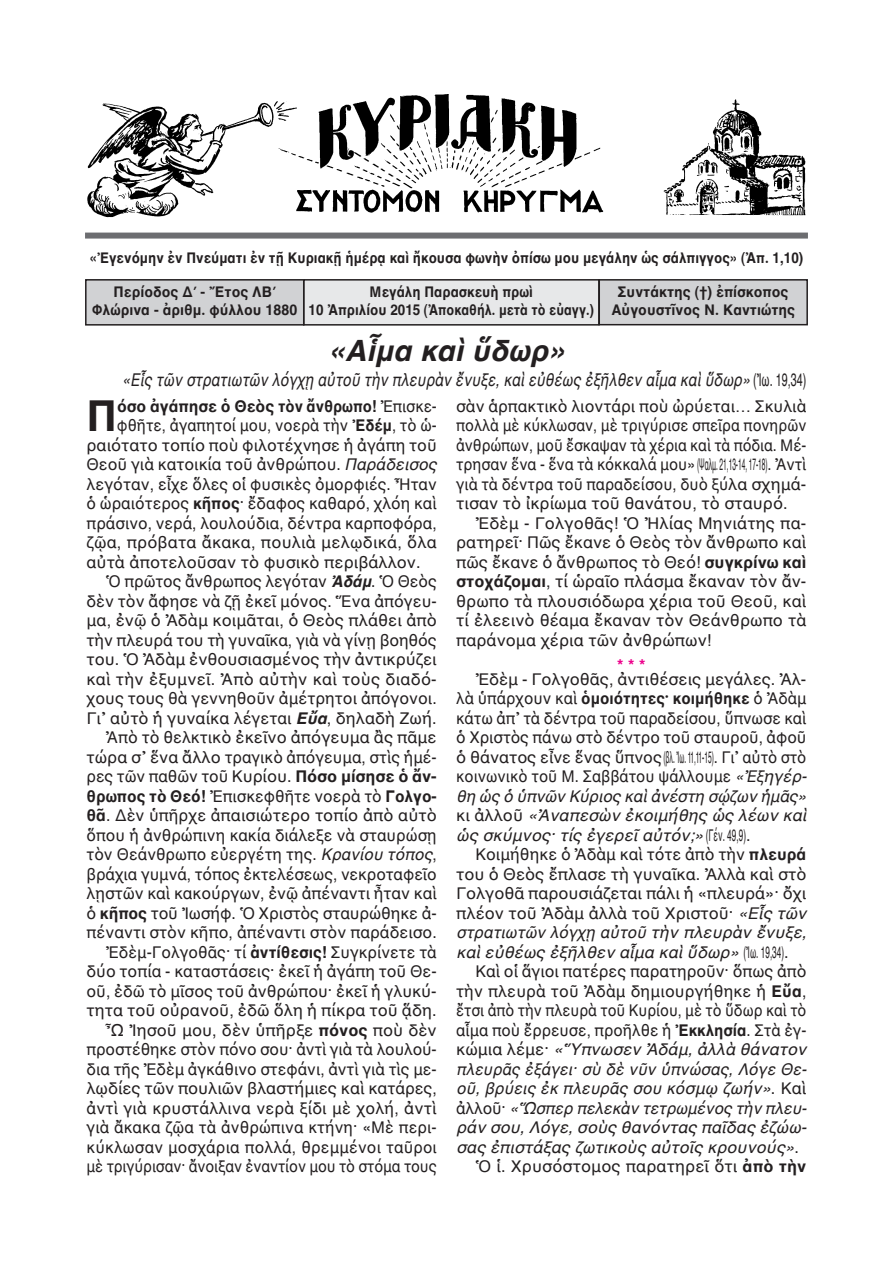
<style>
.page{position:relative;width:893px;height:1263px;background:#fff}
.page>*{position:absolute;margin:0;border:0;box-sizing:border-box;transform-origin:0 0}
.t1{font:700 43.5px "AL Helvetica";color:#231f20}
.t2{font:italic 700 30px "AL Helvetica";color:#231f20}
.t3{font:italic 18px "AL Helvetica";color:#231f20;scale:.8 1}
.t4{font:16.5px/19.5px "AL Helvetica";color:#231f20;text-align:justify}
.t5{font:16.5px "AL Helvetica";color:#231f20;scale:.95 1}
.t6{font:italic 16.5px "AL Helvetica";color:#231f20}
.t7{font:16.5px "AL Helvetica";color:#231f20;scale:.88 1}
.t8{font:italic 16.5px "AL Helvetica";color:#231f20;scale:.95 1}
.t9{font:16.5px "AL Helvetica";color:#231f20;scale:.93 1}
.t10{font:700 16.5px "AL Helvetica";letter-spacing:-.005em;color:#231f20;scale:.95 1}
.t11{font:italic 16.5px "AL Helvetica";color:#231f20;scale:.93 1}
.t12{font:16.5px "AL Helvetica";color:#231f20;scale:.91 1}
.t13{font:700 16.5px "AL Helvetica";letter-spacing:-.005em;color:#231f20}
.t14{font:700 16.5px "AL Helvetica";color:#ed028c}
.t15{font:700 15px/18px "AL Helvetica";color:#231f20;text-align:center;scale:.9 1}
.t16{font:700 15px/18px "AL Helvetica";color:#231f20;text-align:center;scale:.95 1}
.s1{font-style:normal}
.s2{font-weight:400}
.s3{font-weight:700}
.s4{font-style:italic}
.s5{font-weight:700;font-style:italic}
</style>
<div class="page">
<div style="left:304px;top:280px;width:295px;height:45px;background:#e7e8e9"></div>
<div style="left:303px;top:279px;width:297px;height:47px;border:2px solid #231f20"></div>
<div style="left:86px;top:280px;width:218px;height:45px;background:#d1d2d4"></div>
<div style="left:85px;top:279px;width:219px;height:47px;border:2px solid #231f20"></div>
<div style="left:599px;top:280px;width:208px;height:45px;background:#d1d2d4"></div>
<div style="left:598px;top:279px;width:210px;height:46px;border:2px solid #231f20"></div>
<div style="left:85px;top:233px;width:723px;height:6px;background:#6c6d70"></div>
<img style="left:87px;top:94px;width:719px;height:124px">
<p class="t15" style="left:90px;top:249px;width:794px">«Ἐγενόμην ἐν Πνεύματι ἐν τῇ Κυριακῇ ἡμέρᾳ καὶ ἤκουσα φωνὴν ὀπίσω μου μεγάλην ὡς σάλπιγγος» (Ἀπ. 1,10)</p>
<p class="t16" style="left:92px;top:283px;width:217px">Περίοδος Δ΄ - Ἔτος ΛΒ΄<br>Φλώρινα - ἀριθμ. φύλλου 1880</p>
<p class="t16" style="left:611px;top:283px;width:195px">Συντάκτης (†) ἐπίσκοπος<br>Αὐγουστῖνος Ν. Καντιώτης</p>
<h2 class="t2" style="left:328px;top:332px;width:238px">«Αἷμα καὶ ὕδωρ»</h2>
<p class="t3" style="left:122px;top:368px;width:857px">«Εἷς τῶν στρατιωτῶν λόγχῃ αὐτοῦ τὴν πλευρὰν ἔνυξε, καὶ εὐθέως ἐξῆλθεν αἷμα καὶ ὕδωρ» <span class="s1">(Ἰω. 19,34)</span></p>
<p class="t15" style="left:309px;top:283px;width:318px">Μεγάλη Παρασκευὴ πρωὶ<br>10 Ἀπριλίου 2015 (Ἀποκαθήλ. μετὰ τὸ εὐαγγ.)</p>
<h1 class="t1" style="left:87px;top:389px;width:32px">Π</h1>
<p class="t13" style="left:117px;top:396px;width:321px">όσο ἀγάπησε ὁ Θεὸς τὸν ἄνθρωπο! <span class="s2">Ἐπισκε-</span></p>
<p class="t12" style="left:117px;top:416px;width:353px">φθῆτε, ἀγαπητοί μου, νοερὰ τὴν <span class="s3">Ἐδέμ</span>, τὸ ὡ-</p>
<p class="t4" style="left:87px;top:435px;width:352px">ραιότατο τοπίο ποὺ φιλοτέχνησε ἡ ἀγάπη τοῦ</p>
<p class="t4" style="left:87px;top:454px;width:352px">Θεοῦ γιὰ κατοικία τοῦ ἀνθρώπου. <span class="s4">Παράδεισος</span></p>
<p class="t4" style="left:87px;top:474px;width:352px">λεγόταν, εἶχε ὅλες οἱ φυσικὲς ὀμορφιές. Ἦταν</p>
<p class="t5" style="left:87px;top:494px;width:370px">ὁ ὡραιότερος <span class="s3">κῆπος</span>· ἔδαφος καθαρό, χλόη καὶ</p>
<p class="t5" style="left:87px;top:513px;width:370px">πράσινο, νερά, λουλούδια, δέντρα καρποφόρα,</p>
<p class="t4" style="left:87px;top:532px;width:352px">ζῷα, πρόβατα ἄκακα, πουλιὰ μελῳδικά, ὅλα</p>
<p class="t4" style="left:87px;top:552px;width:336px">αὐτὰ ἀποτελοῦσαν τὸ φυσικὸ περιβάλλον.</p>
<p class="t5" style="left:106px;top:572px;width:350px">Ὁ πρῶτος ἄνθρωπος λεγόταν <span class="s5">Ἀδάμ</span>. Ὁ Θεὸς</p>
<p class="t4" style="left:87px;top:591px;width:352px">δὲν τὸν ἄφησε νὰ ζῇ ἐκεῖ μόνος. Ἕνα ἀπόγευ-</p>
<p class="t4" style="left:87px;top:610px;width:352px">μα, ἐνῷ ὁ Ἀδὰμ κοιμᾶται, ὁ Θεὸς πλάθει ἀπὸ</p>
<p class="t4" style="left:87px;top:630px;width:352px">τὴν πλευρά του τὴ γυναῖκα, γιὰ νὰ γίνῃ βοηθός</p>
<p class="t4" style="left:87px;top:649px;width:352px">του. Ὁ Ἀδὰμ ἐνθουσιασμένος τὴν ἀντικρύζει</p>
<p class="t4" style="left:87px;top:669px;width:352px">καὶ τὴν ἐξυμνεῖ. Ἀπὸ αὐτὴν καὶ τοὺς διαδό-</p>
<p class="t4" style="left:87px;top:688px;width:352px">χους τους θὰ γεννηθοῦν ἀμέτρητοι ἀπόγονοι.</p>
<p class="t4" style="left:87px;top:708px;width:352px">Γι᾽ αὐτὸ ἡ γυναίκα λέγεται <span class="s5">Εὔα</span>, δηλαδὴ Ζωή.</p>
<p class="t4" style="left:106px;top:727px;width:332px">Ἀπὸ τὸ θελκτικὸ ἐκεῖνο ἀπόγευμα ἂς πᾶμε</p>
<p class="t4" style="left:87px;top:747px;width:352px">τώρα σ᾽ ἕνα ἄλλο τραγικὸ ἀπόγευμα, στὶς ἡμέ-</p>
<p class="t5" style="left:87px;top:767px;width:370px">ρες τῶν παθῶν τοῦ Κυρίου. <span class="s3">Πόσο μίσησε ὁ ἄν-</span></p>
<p class="t10" style="left:87px;top:786px;width:370px">θρωπος τὸ Θεό! <span class="s2">Ἐπισκεφθῆτε νοερὰ τὸ</span> Γολγο-</p>
<p class="t4" style="left:87px;top:805px;width:352px"><span class="s3">θᾶ</span>. Δὲν ὑπῆρχε ἀπαισιώτερο τοπίο ἀπὸ αὐτὸ</p>
<p class="t5" style="left:87px;top:825px;width:370px">ὅπου ἡ ἀνθρώπινη κακία διάλεξε νὰ σταυρώσῃ</p>
<p class="t5" style="left:87px;top:845px;width:370px">τὸν Θεάνθρωπο εὐεργέτη της. <span class="s4">Κρανίου τόπος</span>,</p>
<p class="t5" style="left:87px;top:864px;width:370px">βράχια γυμνά, τόπος ἐκτελέσεως, νεκροταφεῖο</p>
<p class="t4" style="left:87px;top:883px;width:352px">λῃστῶν καὶ κακούργων, ἐνῷ ἀπέναντι ἦταν καὶ</p>
<p class="t4" style="left:87px;top:903px;width:352px">ὁ <span class="s3">κῆπος</span> τοῦ Ἰωσήφ. Ὁ Χριστὸς σταυρώθηκε ἀ-</p>
<p class="t4" style="left:87px;top:922px;width:352px">πέναντι στὸν κῆπο, ἀπέναντι στὸν παράδεισο.</p>
<p class="t5" style="left:106px;top:942px;width:350px">Ἐδὲμ-Γολγοθᾶς· τί <span class="s3">ἀντίθεσις!</span> Συγκρίνετε τὰ</p>
<p class="t4" style="left:87px;top:961px;width:352px">δύο τοπία - καταστάσεις· ἐκεῖ ἡ ἀγάπη τοῦ Θε-</p>
<p class="t4" style="left:87px;top:981px;width:352px">οῦ, ἐδῶ τὸ μῖσος τοῦ ἀνθρώπου· ἐκεῖ ἡ γλυκύ-</p>
<p class="t4" style="left:87px;top:1000px;width:352px">τητα τοῦ οὐρανοῦ, ἐδῶ ὅλη ἡ πίκρα τοῦ ᾅδη.</p>
<p class="t4" style="left:106px;top:1020px;width:332px">Ὦ Ἰησοῦ μου, δὲν ὑπῆρξε <span class="s3">πόνος</span> ποὺ δὲν</p>
<p class="t5" style="left:87px;top:1040px;width:370px">προστέθηκε στὸν πόνο σου· ἀντὶ γιὰ τὰ λουλού-</p>
<p class="t5" style="left:87px;top:1059px;width:370px">δια τῆς Ἐδὲμ ἀγκάθινο στεφάνι, ἀντὶ γιὰ τὶς με-</p>
<p class="t4" style="left:87px;top:1078px;width:352px">λῳδίες τῶν πουλιῶν βλαστήμιες καὶ κατάρες,</p>
<p class="t4" style="left:87px;top:1098px;width:352px">ἀντὶ γιὰ κρυστάλλινα νερὰ ξίδι μὲ χολή, ἀντὶ</p>
<p class="t5" style="left:87px;top:1118px;width:370px">γιὰ ἄκακα ζῷα τὰ ἀνθρώπινα κτήνη· «Μὲ περι-</p>
<p class="t5" style="left:87px;top:1137px;width:370px">κύκλωσαν μοσχάρια πολλά, θρεμμένοι ταῦροι</p>
<p class="t7" style="left:87px;top:1157px;width:400px">μὲ τριγύρισαν· ἄνοιξαν ἐναντίον μου τὸ στόμα τους</p>
<p class="t4" style="left:456px;top:396px;width:352px">σὰν ἁρπακτικὸ λιοντάρι ποὺ ὠρύεται… Σκυλιὰ πολλὰ μὲ κύκλωσαν, μὲ τριγύρισε σπεῖρα πονηρῶν ἀνθρώπων, μοῦ ἔσκαψαν τὰ χέρια καὶ τὰ πόδια. Μέ&shy;τρησαν ἕνα - ἕνα τὰ κόκκαλά μου»(Ψαλμ. 21,13-14, 17-18). Ἀντὶ γιὰ τὰ δέντρα τοῦ παραδείσου, δυὸ ξύλα σχημά&shy;τισαν τὸ ἰκρίωμα τοῦ θανάτου, τὸ σταυρό.</p>
<p class="t4" style="left:456px;top:513px;width:352px;text-indent:19px">Ἐδὲμ - Γολγοθᾶς! Ὁ Ἠλίας Μηνιάτης πα&shy;ρατηρεῖ· Πῶς ἔκανε ὁ Θεὸς τὸν ἄνθρωπο καὶ πῶς ἔκανε ὁ ἄνθρωπος τὸ Θεό! <span class="s3">συγκρίνω καὶ στοχάζομαι</span>, τί ὡραῖο πλάσμα ἔκαναν τὸν ἄν&shy;θρωπο τὰ πλουσιόδωρα χέρια τοῦ Θεοῦ, καὶ τί ἐλεεινὸ θέαμα ἔκαναν τὸν Θεάνθρωπο τὰ παράνομα χέρια τῶν ἀνθρώπων!</p>
<p class="t14" style="left:617px;top:655px;width:30px">***</p>
<p class="t4" style="left:456px;top:669px;width:352px;text-indent:19px">Ἐδὲμ - Γολγοθᾶς, ἀντιθέσεις μεγάλες. Ἀλ&shy;λὰ ὑπάρχουν καὶ <span class="s3">ὁμοιότητες· κοιμήθηκε</span> ὁ Ἀδὰμ κάτω ἀπ᾽ τὰ δέντρα τοῦ παραδείσου, ὕπνωσε καὶ ὁ Χριστὸς πάνω στὸ δέντρο τοῦ σταυροῦ, ἀφοῦ ὁ θάνατος εἶνε ἕνας ὕπνος(βλ. Ἰω. 11,11-15). Γι᾽ αὐτὸ στὸ κοινωνικὸ τοῦ Μ. Σαββάτου ψάλλουμε <span class="s4">«Ἐξηγέρ&shy;θη ὡς ὁ ὑπνῶν Κύριος καὶ ἀνέστη σῴζων ἡμᾶς» </span>κι ἀλλοῦ <span class="s4">«Ἀναπεσὼν ἐκοιμήθης ὡς λέων καὶ ὡς σκύμνος· τίς ἐγερεῖ αὐτόν;»</span>(Γέν. 49,9).</p>
<p class="t4" style="left:456px;top:844px;width:352px;text-indent:19px">Κοιμήθηκε ὁ Ἀδὰμ καὶ τότε ἀπὸ τὴν <span class="s3">πλευρά </span>του ὁ Θεὸς ἔπλασε τὴ γυναῖκα. Ἀλλὰ καὶ στὸ Γολγοθᾶ παρουσιάζεται πάλι ἡ «πλευρά»· ὄχι πλέον τοῦ Ἀδὰμ ἀλλὰ τοῦ Χριστοῦ· <span class="s4">«Εἷς τῶν στρατιωτῶν λόγχῃ αὐτοῦ τὴν πλευρὰν ἔνυξε, καὶ εὐθέως ἐξῆλθεν αἷμα καὶ ὕδωρ»</span> (Ἰω. 19,34).</p>
<p class="t4" style="left:475px;top:961px;width:332px">Καὶ οἱ ἅγιοι πατέρες παρατηροῦν· ὅπως ἀπὸ</p>
<p class="t4" style="left:456px;top:981px;width:352px">τὴν πλευρὰ τοῦ Ἀδὰμ δημιουργήθηκε ἡ <span class="s3">Εὔα</span>,</p>
<p class="t7" style="left:456px;top:1001px;width:400px">ἔτσι ἀπὸ τὴν πλευρὰ τοῦ Κυρίου, μὲ τὸ ὕδωρ καὶ τὸ</p>
<p class="t9" style="left:456px;top:1020px;width:378px">αἷμα ποὺ ἔρρευσε, προῆλθε ἡ <span class="s3">Ἐκκλησία</span>. Στὰ ἐγ-</p>
<p class="t6" style="left:456px;top:1040px;width:352px"><span class="s1">κώμια λέμε·</span> «Ὕπνωσεν Ἀδάμ, ἀλλὰ θάνατον</p>
<p class="t11" style="left:456px;top:1059px;width:378px">πλευρᾶς ἐξάγει· σὺ δὲ νῦν ὑπνώσας, Λόγε Θε-</p>
<p class="t8" style="left:456px;top:1079px;width:370px">οῦ, βρύεις ἐκ πλευρᾶς σου κόσμῳ ζωήν»<span class="s1">. Καὶ</span></p>
<p class="t8" style="left:456px;top:1098px;width:371px"><span class="s1">ἀλλοῦ·</span> «Ὥσπερ πελεκὰν τετρωμένος τὴν πλευ-</p>
<p class="t6" style="left:456px;top:1118px;width:352px">ράν σου, Λόγε, σοὺς θανόντας παῖδας ἐζώω-</p>
<p class="t6" style="left:456px;top:1137px;width:344px">σας ἐπιστάξας ζωτικοὺς αὐτοῖς κρουνούς»<span class="s1">.</span></p>
<p class="t4" style="left:475px;top:1156px;width:332px">Ὁ ἱ. Χρυσόστομος παρατηρεῖ ὅτι <span class="s3">ἀπὸ τὴν</span></p>
</div>
